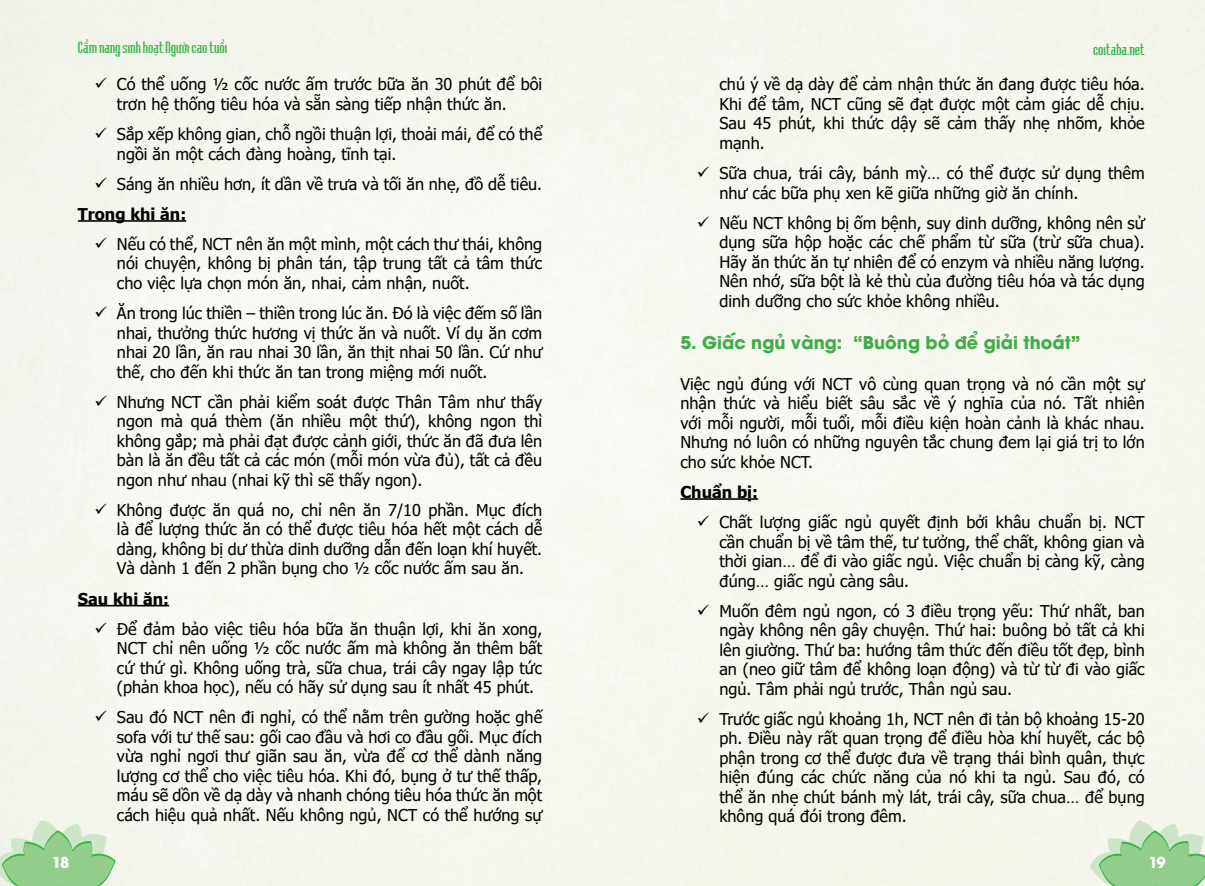
<style>
.page{position:relative;width:1205px;height:886px;background:#fff}
.page>*{position:absolute;margin:0;border:0;box-sizing:border-box;transform-origin:0 0}
.t1{font:700 17.5px "UTM Avo";color:#41ad49}
.t2{font:16.25px/19.5px "Tahoma";color:#000;text-align:justify}
.t3{font:700 16.25px "Tahoma";color:#000}
.t4{font:15px "UVN Hai Ba Trung";color:#39b54a}
.t5{font:700 15px "UTM Avo";color:#fff}
</style>
<div class="page">
<svg style="left:0;top:820px;width:115px;height:66px;background:#b2daad"></svg>
<svg style="left:1090px;top:820px;width:115px;height:66px;background:#b4dbae"></svg>
<hr style="left:78px;top:220px;width:108px;height:2px;background:#000">
<hr style="left:78px;top:605px;width:91px;height:1px;background:#000">
<hr style="left:680px;top:498px;width:78px;height:2px;background:#000">
<svg style="left:96px;top:78px;width:11px;height:10px"></svg>
<svg style="left:96px;top:127px;width:11px;height:11px"></svg>
<svg style="left:96px;top:177px;width:11px;height:11px"></svg>
<svg style="left:96px;top:237px;width:11px;height:11px"></svg>
<svg style="left:96px;top:306px;width:11px;height:11px"></svg>
<svg style="left:96px;top:395px;width:11px;height:11px"></svg>
<svg style="left:96px;top:503px;width:11px;height:11px"></svg>
<svg style="left:96px;top:622px;width:11px;height:11px"></svg>
<svg style="left:96px;top:711px;width:11px;height:10px"></svg>
<svg style="left:698px;top:166px;width:11px;height:11px"></svg>
<svg style="left:698px;top:216px;width:11px;height:11px"></svg>
<svg style="left:698px;top:515px;width:11px;height:11px"></svg>
<svg style="left:698px;top:604px;width:11px;height:11px"></svg>
<svg style="left:698px;top:712px;width:11px;height:11px"></svg>
<p class="t4" style="left:78px;top:36px;width:151px">Cẩm nang sinh hoạt Người cao tuổi</p>
<p class="t4" style="left:1093px;top:38px;width:53px">coitaba.net</p>
<p class="t2" style="left:117px;top:76px;width:427px">Có thể uống ½ cốc nước ấm trước bữa ăn 30 phút để bôi trơn hệ thống tiêu hóa và sẵn sàng tiếp nhận thức ăn.</p>
<p class="t2" style="left:117px;top:125px;width:427px">Sắp xếp không gian, chỗ ngồi thuận lợi, thoải mái, để có thể ngồi ăn một cách đàng hoàng, tĩnh tại.</p>
<p class="t2" style="left:117px;top:175px;width:427px">Sáng ăn nhiều hơn, ít dần về trưa và tối ăn nhẹ, đồ dễ tiêu.</p>
<p class="t3" style="left:78px;top:202px;width:110px">Trong khi ăn:</p>
<p class="t2" style="left:117px;top:235px;width:427px">Nếu có thể, NCT nên ăn một mình, một cách thư thái, không nói chuyện, không bị phân tán, tập trung tất cả tâm thức cho việc lựa chọn món ăn, nhai, cảm nhận, nuốt.</p>
<p class="t2" style="left:117px;top:304px;width:427px">Ăn trong lúc thiền – thiền trong lúc ăn. Đó là việc đếm số lần nhai, thưởng thức hương vị thức ăn và nuốt. Ví dụ ăn cơm nhai 20 lần, ăn rau nhai 30 lần, ăn thịt nhai 50 lần. Cứ như thế, cho đến khi thức ăn tan trong miệng mới nuốt.</p>
<p class="t2" style="left:117px;top:393px;width:427px">Nhưng NCT cần phải kiểm soát được Thân Tâm như thấy ngon mà quá thèm (ăn nhiều một thứ), không ngon thì không gắp; mà phải đạt được cảnh giới, thức ăn đã đưa lên bàn là ăn đều tất cả các món (mỗi món vừa đủ), tất cả đều ngon như nhau (nhai kỹ thì sẽ thấy ngon).</p>
<p class="t2" style="left:117px;top:501px;width:427px">Không được ăn quá no, chỉ nên ăn 7/10 phần. Mục đích là để lượng thức ăn có thể được tiêu hóa hết một cách dễ dàng, không bị dư thừa dinh dưỡng dẫn đến loạn khí huyết.<br>Và dành 1 đến 2 phần bụng cho ½ cốc nước ấm sau ăn.</p>
<p class="t3" style="left:78px;top:587px;width:93px">Sau khi ăn:</p>
<p class="t2" style="left:117px;top:620px;width:427px">Để đảm bảo việc tiêu hóa bữa ăn thuận lợi, khi ăn xong, NCT chỉ nên uống ½ cốc nước ấm mà không ăn thêm bất cứ thứ gì. Không uống trà, sữa chua, trái cây ngay lập tức (phản khoa học), nếu có hãy sử dụng sau ít nhất 45 phút.</p>
<p class="t2" style="left:117px;top:708px;width:427px">Sau đó NCT nên đi nghỉ, có thể nằm trên gường hoặc ghế sofa với tư thế sau: gối cao đầu và hơi co đầu gối. Mục đích vừa nghỉ ngơi thư giãn sau ăn, vừa để cơ thể dành năng lượng cơ thể cho việc tiêu hóa. Khi đó, bụng ở tư thế thấp, máu sẽ dồn về dạ dày và nhanh chóng tiêu hóa thức ăn một cách hiệu quả nhất. Nếu không ngủ, NCT có thể hướng sự</p>
<p class="t2" style="left:719px;top:76px;width:427px">chú ý về dạ dày để cảm nhận thức ăn đang được tiêu hóa.<br>Khi để tâm, NCT cũng sẽ đạt được một cảm giác dễ chịu.<br>Sau 45 phút, khi thức dậy sẽ cảm thấy nhẹ nhõm, khỏe mạnh.</p>
<p class="t2" style="left:719px;top:164px;width:427px">Sữa chua, trái cây, bánh mỳ… có thể được sử dụng thêm như các bữa phụ xen kẽ giữa những giờ ăn chính.</p>
<p class="t2" style="left:719px;top:214px;width:427px">Nếu NCT không bị ốm bệnh, suy dinh dưỡng, không nên sử dụng sữa hộp hoặc các chế phẩm từ sữa (trừ sữa chua).<br>Hãy ăn thức ăn tự nhiên để có enzym và nhiều năng lượng.<br>Nên nhớ, sữa bột là kẻ thù của đường tiêu hóa và tác dụng dinh dưỡng cho sức khỏe không nhiều.</p>
<p class="t1" style="left:680px;top:328px;width:402px">5. Giấc ngủ vàng: “Buông bỏ để giải thoát”</p>
<p class="t2" style="left:680px;top:375px;width:466px">Việc ngủ đúng với NCT vô cùng quan trọng và nó cần một sự nhận thức và hiểu biết sâu sắc về ý nghĩa của nó. Tất nhiên với mỗi người, mỗi tuổi, mỗi điều kiện hoàn cảnh là khác nhau.<br>Nhưng nó luôn có những nguyên tắc chung đem lại giá trị to lớn cho sức khỏe NCT.</p>
<p class="t3" style="left:680px;top:480px;width:79px">Chuẩn bị:</p>
<p class="t2" style="left:719px;top:513px;width:427px">Chất lượng giấc ngủ quyết định bởi khâu chuẩn bị. NCT cần chuẩn bị về tâm thế, tư tưởng, thể chất, không gian và thời gian… để đi vào giấc ngủ. Việc chuẩn bị càng kỹ, càng đúng… giấc ngủ càng sâu.</p>
<p class="t2" style="left:719px;top:602px;width:427px">Muốn đêm ngủ ngon, có 3 điều trọng yếu: Thứ nhất, ban ngày không nên gây chuyện. Thứ hai: buông bỏ tất cả khi lên giường. Thứ ba: hướng tâm thức đến điều tốt đẹp, bình an (neo giữ tâm để không loạn động) và từ từ đi vào giấc ngủ. Tâm phải ngủ trước, Thân ngủ sau.</p>
<p class="t2" style="left:719px;top:710px;width:427px">Trước giấc ngủ khoảng 1h, NCT nên đi tản bộ khoảng 15-20 ph. Điều này rất quan trọng để điều hòa khí huyết, các bộ phận trong cơ thể được đưa về trạng thái bình quân, thực hiện đúng các chức năng của nó khi ta ngủ. Sau đó, có thể ăn nhẹ chút bánh mỳ lát, trái cây, sữa chua… để bụng không quá đói trong đêm.</p>
<p class="t5" style="left:52px;top:849px;width:19px">18</p>
<p class="t5" style="left:1148px;top:849px;width:19px">19</p>
</div>
